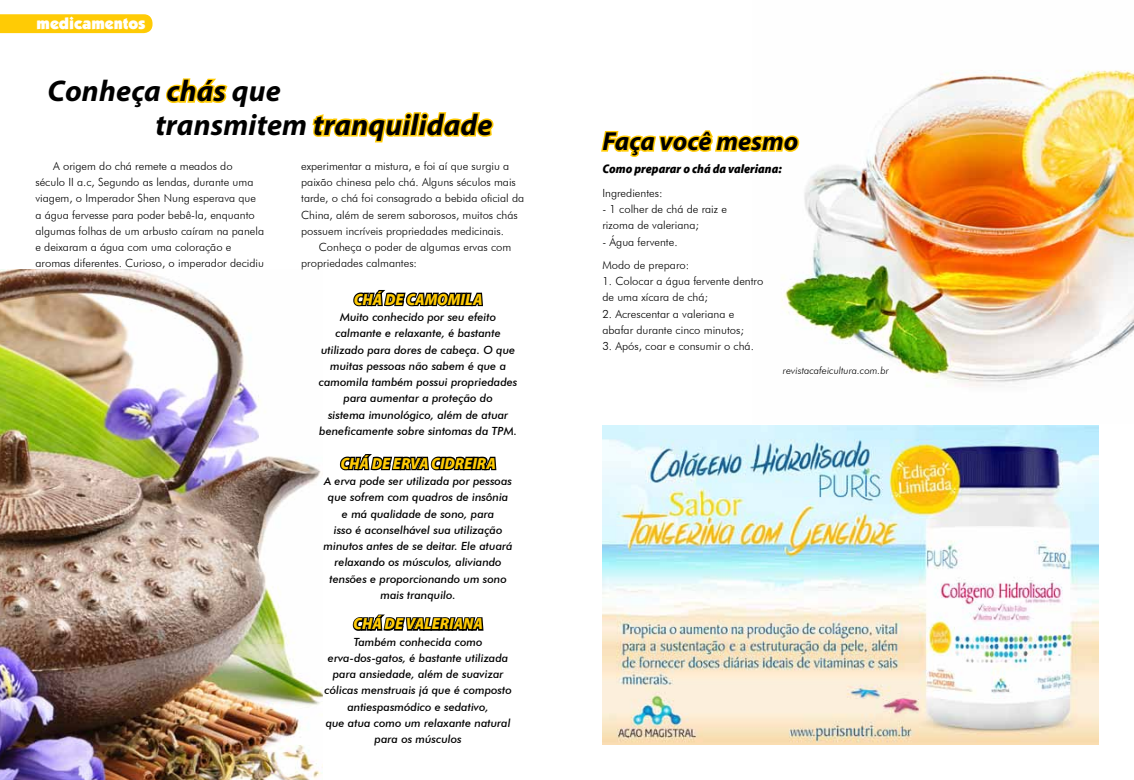
<style>
.page{position:relative;width:1134px;height:780px;background:#fff}
.page>*{position:absolute;margin:0;border:0;box-sizing:border-box;transform-origin:0 0}
.t1{font:italic 700 30px/33.8px "Myriad Pro";letter-spacing:.005em;color:#000}
.t2{font:italic 700 26.12px "Myriad Pro";color:#000}
.t3{font:italic 900 semi-condensed 16.25px "Myriad Pro";color:#ffcb05}
.t4{font:900 16.25px "Kabel IT Cby BT";color:#fff}
.t5{font:italic 900 semi-condensed 12.5px "Myriad Pro";color:#000}
.t6{font:300 11.25px/16.2px "Futura BT";color:#000}
.t7{font:italic 500 11.25px/16.2px "Futura BT";color:#000;text-align:center}
.t8{font:italic 300 10px "Futura BT";color:#000}
</style>
<div class="page">
<img style="left:0;top:269px;width:322px;height:511px">
<div style="left:0;top:14px;width:153px;height:19px;background:#ffcb05"></div>
<svg style="left:166px;top:78px;width:62px;height:25px"></svg>
<svg style="left:312px;top:112px;width:182px;height:31px"></svg>
<img style="left:781px;top:70px;width:353px;height:317px">
<svg style="left:601px;top:121px;width:200px;height:37px"></svg>
<svg style="left:339px;top:290px;width:158px;height:341px"></svg>
<img style="left:602px;top:425px;width:496px;height:319px">
<h3 class="t4" style="left:37px;top:14px;width:110px">medicamentos</h3>
<h1 class="t1" style="left:155px;top:73px;width:339px;text-indent:-108px">Conheça chás que<br>transmitem tranquilidade</h1>
<p class="t6" style="left:35px;top:157px;width:230px;text-indent:18px">A origem do chá remete a meados do século II a.c, Segundo as lendas, durante uma viagem, o Imperador Shen Nung esperava que a água fervesse para poder bebê-la, enquanto algumas folhas de um arbusto caíram na panela e deixaram a água com uma coloração e aromas diferentes. Curioso, o imperador decidiu</p>
<p class="t6" style="left:301px;top:157px;width:225px">experimentar a mistura, e foi aí que surgiu a paixão chinesa pelo chá. Alguns séculos mais tarde, o chá foi consagrado a bebida oficial da China, além de serem saborosos, muitos chás possuem incríveis propriedades medicinais.</p>
<p class="t6" style="left:301px;top:239px;width:212px;text-indent:18px">Conheça o poder de algumas ervas com propriedades calmantes:</p>
<h3 class="t3" style="left:354px;top:290px;width:130px">CHÁ DE CAMOMILA</h3>
<p class="t7" style="left:319px;top:309px;width:200px">Muito conhecido por seu efeito calmante e relaxante, é bastante utilizado para dores de cabeça. O que muitas pessoas não sabem é que a camomila também possui propriedades para aumentar a proteção do<br>sistema imunológico, além de atuar beneficamente sobre sintomas da TPM.</p>
<h3 class="t3" style="left:340px;top:454px;width:157px">CHÁ DE ERVA CIDREIRA</h3>
<p class="t7" style="left:324px;top:473px;width:190px">A erva pode ser utilizada por pessoas que sofrem com quadros de insônia e má qualidade de sono, para<br>isso é aconselhável sua utilização minutos antes de se deitar. Ele atuará relaxando os músculos, aliviando tensões e proporcionando um sono mais tranquilo.</p>
<h3 class="t3" style="left:353px;top:615px;width:131px">CHÁ DE VALERIANA</h3>
<p class="t7" style="left:324px;top:633px;width:189px">Também conhecida como erva-dos-gatos, é bastante utilizada para ansiedade, além de suavizar cólicas menstruais já que é composto antiespasmódico e sedativo,<br>que atua como um relaxante natural para os músculos</p>
<h2 class="t2" style="left:602px;top:124px;width:198px">Faça você mesmo</h2>
<p class="t5" style="left:602px;top:162px;width:181px">Como preparar o chá da valeriana:</p>
<p class="t6" style="left:602px;top:184px;width:62px">Ingredientes:</p>
<p class="t6" style="left:602px;top:201px;width:126px">- 1 colher de chá de raiz e rizoma de valeriana;</p>
<p class="t6" style="left:602px;top:230px;width:88px;line-height:23.4px">- Água fervente.<br>Modo de preparo:</p>
<p class="t6" style="left:602px;top:273px;width:162px">1. Colocar a água fervente dentro de uma xícara de chá;</p>
<p class="t6" style="left:602px;top:305px;width:143px">2. Acrescentar a valeriana e abafar durante cinco minutos;</p>
<p class="t6" style="left:602px;top:338px;width:153px">3. Após, coar e consumir o chá.</p>
<p class="t8" style="left:783px;top:364px;width:107px">revistacafeicultura.com.br</p>
</div>
